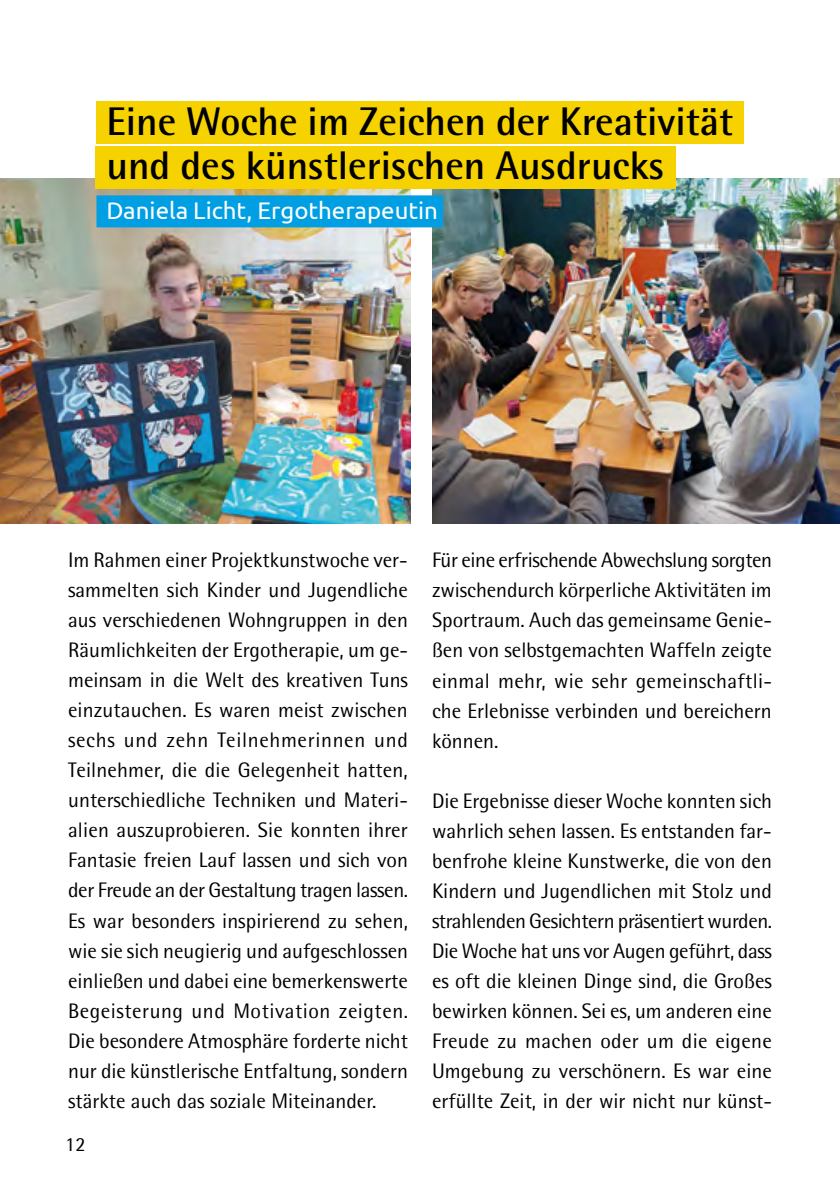
<style>
.page{position:relative;width:840px;height:1191px;background:#fff}
.page>*{position:absolute;margin:0;border:0;box-sizing:border-box;transform-origin:0 0}
.t1{font:700 40px/44px "Rotis Semi Sans Std";color:#000}
.t2{font:24px "Ubuntu";color:#fff}
.t3{font:21px/30px "Rotis Semi Sans Std";color:#000;text-align:justify}
.t4{font:20px "Rotis Semi Sans Std";color:#000}
</style>
<div class="page">
<img style="left:0;top:179px;width:410px;height:345px">
<img style="left:432px;top:179px;width:407px;height:345px">
<div style="left:96px;top:101px;width:647px;height:42px;background:#f6d200"></div>
<div style="left:95px;top:146px;width:580px;height:43px;background:#f6d200"></div>
<div style="left:96px;top:195px;width:347px;height:32px;background:#009fe3"></div>
<h1 class="t1" style="left:106px;top:99px;width:627px">Eine Woche im Zeichen der Kreativität und des künstlerischen Ausdrucks</h1>
<p class="t2" style="left:106px;top:196px;width:333px">Daniela Licht, Ergotherapeutin</p>
<p class="t3" style="left:68px;top:545px;width:341px">Im Rahmen einer Projektkunstwoche ver&shy;sammelten sich Kinder und Jugendliche aus verschiedenen Wohngruppen in den Räumlichkeiten der Ergotherapie, um ge&shy;meinsam in die Welt des kreativen Tuns einzutauchen. Es waren meist zwischen sechs und zehn Teilnehmerinnen und Teilnehmer, die die Gelegenheit hatten, unterschiedliche Techniken und Materi&shy;alien auszuprobieren. Sie konnten ihrer Fantasie freien Lauf lassen und sich von der Freude an der Gestaltung tragen lassen.<br>Es war besonders inspirierend zu sehen, wie sie sich neugierig und aufgeschlossen einließen und dabei eine bemerkenswerte Begeisterung und Motivation zeigten.<br>Die besondere Atmosphäre forderte nicht nur die künstlerische Entfaltung, sondern stärkte auch das soziale Miteinander.</p>
<p class="t3" style="left:432px;top:545px;width:341px">Für eine erfrischende Abwechslung sorgten zwischendurch körperliche Aktivitäten im Sportraum. Auch das gemeinsame Genie&shy;ßen von selbstgemachten Waffeln zeigte einmal mehr, wie sehr gemeinschaftli&shy;che Erlebnisse verbinden und bereichern können.</p>
<p class="t3" style="left:432px;top:785px;width:341px">Die Ergebnisse dieser Woche konnten sich wahrlich sehen lassen. Es entstanden far&shy;benfrohe kleine Kunstwerke, die von den Kindern und Jugendlichen mit Stolz und strahlenden Gesichtern präsentiert wurden.<br>Die Woche hat uns vor Augen geführt, dass es oft die kleinen Dinge sind, die Großes bewirken können. Sei es, um anderen eine Freude zu machen oder um die eigene Umgebung zu verschönern. Es war eine erfüllte Zeit, in der wir nicht nur künst-</p>
<p class="t4" style="left:65px;top:1132px;width:22px">12</p>
</div>
